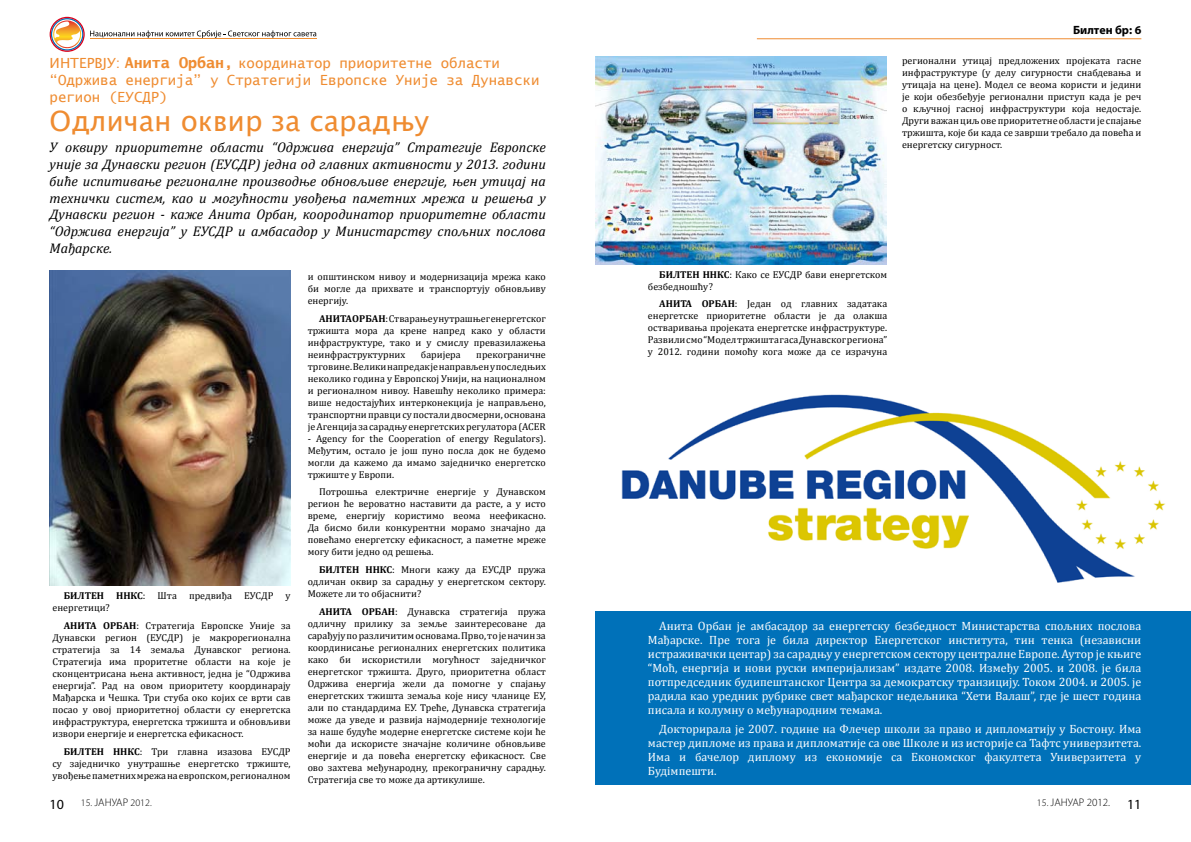
<style>
.page{position:relative;width:1191px;height:842px;background:#fff}
.page>*{position:absolute;margin:0;border:0;box-sizing:border-box;transform-origin:0 0}
.t1{font:28px "Lucida Sans Unicode";color:#ef8c31}
.t2{font:italic 14px/16.8px "Cambria";color:#000;text-align:justify}
.t3{font:14px/16.8px "Lucida Sans Typewriter";color:#ef8c31}
.t4{font:12px/14px "Cambria";color:#fff;text-align:justify}
.t5{font:700 12px "Myriad Pro";color:#000}
.t6{font:300 11px "Myriad Pro";color:#000}
.t7{font:10px/12px "Cambria";color:#000;text-align:justify}
.t8{font:300 10px "Myriad Pro";color:#000}
.s1{font-family:"Lucida Sans Unicode"}
.s2{font-weight:700;font-size:15px}
.s3{font-weight:700}
.s4{font-weight:400;font-size:14px}
.s5{font-size:11px}
.s6{font-size:10px}
</style>
<div class="page">
<svg style="left:50px;top:17px;width:266px;height:35px"></svg>
<hr style="left:90px;top:39px;width:227px;height:1px;background:#ef8d30">
<hr style="left:757px;top:39px;width:384px;height:1px;background:#ef8c31">
<div style="left:595px;top:609px;width:596px;height:176px;background:#0071b9"></div>
<img style="left:50px;top:271px;width:241px;height:315px">
<img style="left:595px;top:57px;width:291px;height:207px">
<img style="left:595px;top:394px;width:596px;height:216px">
<h2 class="t3" style="left:50px;top:55px;width:491px"><span class="s1">ИНТЕРВЈУ:</span> <span class="s2">Анита Орбан,</span> координатор приоритетне области “Одржива енергија” у Стратегији Европске Уније за Дунавски регион (ЕУСДР)</h2>
<h1 class="t1" style="left:50px;top:99px;width:381px">Одличан оквир за сарадњу</h1>
<p class="t2" style="left:50px;top:138px;width:498px">У оквиру приоритетне области “Одржива енергија” Стратегије Европске уније за Дунавски регион (ЕУСДР) једна од главних активности у 2013. години биће испитивање регионалне производње обновљиве енергије, њен утицај на технички систем, као и могућности увођења паметних мрежа и решења у Дунавски регион - каже Анита Орбан, коородинатор приоритетне области “Одржива енергија” у ЕУСДР и амбасадор у Министарству спољних послова Мађарске.</p>
<p class="t7" style="left:52px;top:590px;width:240px;text-indent:11px"><span class="s3">БИЛТЕН ННКС</span>: Шта предвиђа ЕУСДР у енергетици?</p>
<p class="t7" style="left:52px;top:620px;width:240px;text-indent:11px"><span class="s3">АНИТА ОРБАН</span>: Стратегија Европске Уније за Дунавски регион (ЕУСДР) је макрорегионална стратегија за 14 земаља Дунавског региона.<br>Стратегија има проритетне области на које је сконцентрисана њена активност, једна је “Одржива енергија”. Рад на овом приоритету координарају Мађарска и Чешка. Три стуба око којих се врти сав посао у овој приоритетној области су енергетска инфраструктура, енергетска тржишта и обновљиви извори енергије и енергетска ефикасност.</p>
<p class="t7" style="left:52px;top:745px;width:240px;text-indent:11px"><span class="s3">БИЛТЕН ННКС</span>: Три главна изазова ЕУСДР су заједничко унутрашње енергетско тржиште, увођење паметних мрежа на европском, регионалном</p>
<p class="t8" style="left:50px;top:797px;width:104px"><span class="s4">10</span> 15. <span class="s5">ЈАНУАР</span> 2012.</p>
<p class="t7" style="left:308px;top:270px;width:240px">и општинском нивоу и модернизација мрежа како би могле да прихвате и транспортују обновљиву енергију.</p>
<p class="t7" style="left:308px;top:312px;width:240px;text-indent:11px"><span class="s3">АНИТА ОРБАН</span>: Стварање унутрашњег енергетског тржишта мора да крене напред како у области инфраструктуре, тако и у смислу превазилажења неинфраструктурних</p>
<p class="t7" style="left:421px;top:348px;width:41px">баријера</p>
<p class="t7" style="left:308px;top:348px;width:240px;text-indent:169px">прекограничне трговине. Велики напредак је направљен у последњих неколико година у Европској Унији, на националном и регионалном нивоу. Навешћу неколико примера: више недостајућих интерконекција је направљено, транспортни правци су постали двосмерни, основана је Агенција за сарадњу енергетских регулатора (ACER</p>
<p class="t7" style="left:308px;top:432px;width:240px">- Agency for the Cooperation of energy Regulators).<br>Међутим, остало је још пуно посла док не будемо могли да кажемо да имамо заједничко енергетско тржиште у Европи.</p>
<p class="t7" style="left:308px;top:486px;width:240px;text-indent:11px">Потрошња електричне енергије у Дунавском регион ће вероватно наставити да расте, а у исто време, енергију користимо веома неефикасно.<br>Да бисмо били конкурентни морамо значајно да повећамо енергетску ефикасност, а паметне мреже могу бити једно од решења.</p>
<p class="t7" style="left:308px;top:563px;width:240px;text-indent:11px"><span class="s3">БИЛТЕН ННКС</span>: Многи кажу да ЕУСДР пружа одличан оквир за сарадњу у енергетском сектору.<br>Можете ли то објаснити?</p>
<p class="t7" style="left:308px;top:605px;width:240px;text-indent:11px"><span class="s3">АНИТА ОРБАН</span>: Дунавска стратегија пружа одличну прилику за земље заинтересоване да сарађују по различитим основама. Прво, то је начин за координисање регионалних енергетских политика како би искористили могућност заједничког енергетског тржишта. Друго, приоритетна област Одржива енергија жели да помогне у спајању енергетских тжишта земаља које нису чланице ЕУ, али по стандардима ЕУ. Треће, Дунавска стратегија може да уведе и развија најмодерније технологије за наше будуће модерне енергетске системе који ће моћи да искористе значајне количине обновљиве енергије и да повећа енергетску ефикасност. Све ово захтева међународну, прекограничну сарадњу.<br>Стратегија све то може да артикулише.</p>
<p class="t5" style="left:1073px;top:22px;width:70px">Билтен бр: 6</p>
<p class="t7" style="left:902px;top:55px;width:241px">регионални утицај предложених пројеката гасне инфраструктуре (у делу сигурности снабдевања и утицаја на цене). Модел се веома користи и једини је који обезбеђује регионални приступ када је реч о кључној гасној инфраструктури која недостаје.<br>Други важан циљ ове приоритетне области је спајање тржишта, које би када се заврши требало да повећа и енергетску сигурност.</p>
<p class="t7" style="left:648px;top:268px;width:241px;text-indent:11px"><span class="s3">БИЛТЕН ННКС</span>: Како се ЕУСДР бави енергетском безбедношћу?</p>
<p class="t7" style="left:648px;top:298px;width:241px;text-indent:11px"><span class="s3">АНИТА ОРБАН</span>: Један од главних задатака енергетске приоритетне области је да олакша остваривања пројеката енергетске инфраструктуре.<br>Развили смо “Модел тржишта гаса Дунавског региона” у 2012. години помоћу кога може да се израчуна</p>
<p class="t4" style="left:648px;top:618px;width:495px;text-indent:11px">Анита Орбан је амбасадор за енергетску безбедност Министарства спољних послова Мађарске. Пре тога је била директор Енергетског института, тин тенка (независни истраживачки центар) за сарадњу у енергетском сектору централне Европе. Аутор је књиге “Моћ, енергија и нови руски империјализам” издате 2008. Између 2005. и 2008. је била потпредседник будипештанског Центра за демократску транзицију. Током 2004. и 2005. је радила као уредник рубрике свет мађарског недељника “Хети Валаш”, где је шест година писала и колумну о међународним темама.</p>
<p class="t4" style="left:648px;top:722px;width:495px;text-indent:11px">Докторирала је 2007. године на Флечер школи за право и дипломатију у Бостону. Има мастер дипломе из права и дипломатије са ове Школе и из историје са Тафтс универзитета.<br>Има и бачелор диплому из економије са Eкономског факултета Универзитета у Будiмпешти.</p>
<p class="t6" style="left:1037px;top:796px;width:106px"><span class="s6">15.</span> ЈАНУАР 2012. <span class="s4">11</span></p>
</div>
